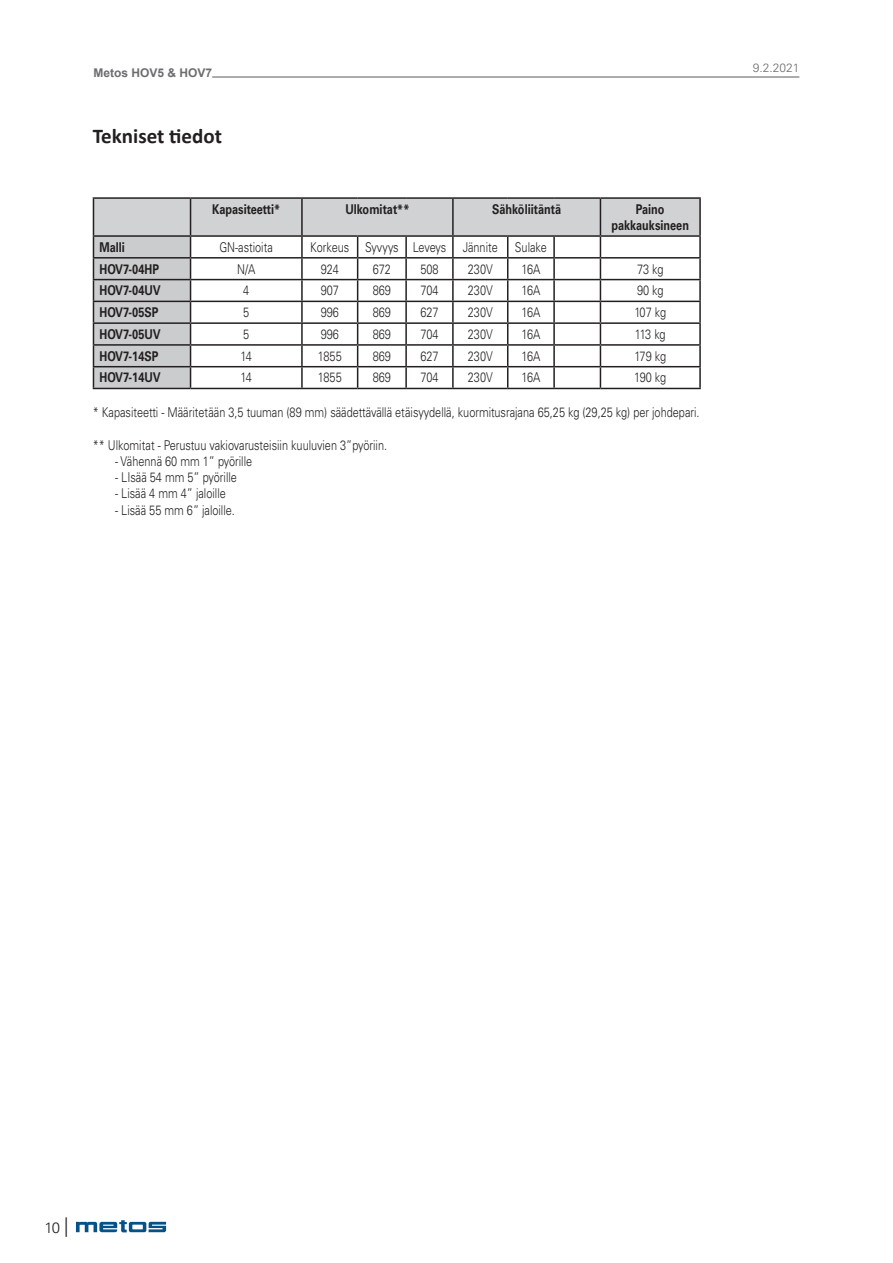
<style>
.page{position:relative;width:893px;height:1263px;background:#fff}
.page>*{position:absolute;margin:0;border:0;box-sizing:border-box;transform-origin:0 0}
.Heading_1{font:700 21px "Calibri";color:#231f20}
.t1{font:300 15px "Univers LT Std";color:#231f20}
.Fig__text{font:300 13.5px "Univers LT Std";color:#231f20;scale:.81 1}
.Fig__text-2{font:700 13.5px "Univers LT Std";color:#231f20;scale:.81 1}
.t2{font:700 12px "Arial";color:#6c6d70}
.t3{font:300 12px "Univers LT Std";color:#6c6d70}
.s1{font-size:19.5px}
</style>
<div class="page">
<svg style="left:76px;top:1221px;width:90px;height:11px"></svg>
<hr style="left:212px;top:76px;width:587px;height:2px;background:#6c6d70">
<hr style="left:93px;top:197px;width:98px;height:2px;background:#231f20">
<hr style="left:191px;top:197px;width:111px;height:2px;background:#231f20">
<hr style="left:302px;top:197px;width:56px;height:2px;background:#231f20">
<hr style="left:358px;top:197px;width:48px;height:2px;background:#231f20">
<hr style="left:406px;top:197px;width:47px;height:2px;background:#231f20">
<hr style="left:453px;top:197px;width:55px;height:2px;background:#231f20">
<hr style="left:508px;top:197px;width:46px;height:2px;background:#231f20">
<hr style="left:554px;top:197px;width:46px;height:2px;background:#231f20">
<hr style="left:600px;top:197px;width:101px;height:2px;background:#231f20">
<hr style="left:699px;top:199px;width:2px;height:36px;background:#231f20">
<hr style="left:600px;top:235px;width:101px;height:2px;background:#231f20">
<hr style="left:699px;top:237px;width:2px;height:20px;background:#231f20">
<hr style="left:600px;top:257px;width:101px;height:2px;background:#231f20">
<hr style="left:699px;top:259px;width:2px;height:20px;background:#231f20">
<hr style="left:600px;top:279px;width:101px;height:1px;background:#231f20">
<hr style="left:699px;top:280px;width:2px;height:21px;background:#231f20">
<hr style="left:600px;top:301px;width:101px;height:1px;background:#231f20">
<hr style="left:699px;top:302px;width:2px;height:20px;background:#231f20">
<hr style="left:600px;top:322px;width:101px;height:2px;background:#231f20">
<hr style="left:699px;top:324px;width:2px;height:20px;background:#231f20">
<hr style="left:600px;top:344px;width:101px;height:2px;background:#231f20">
<hr style="left:699px;top:346px;width:2px;height:20px;background:#231f20">
<hr style="left:600px;top:366px;width:101px;height:1px;background:#231f20">
<svg style="left:93px;top:198px;width:607px;height:190px"></svg>
<hr style="left:699px;top:367px;width:2px;height:21px;background:#231f20">
<hr style="left:93px;top:388px;width:98px;height:1px;background:#231f20">
<hr style="left:191px;top:388px;width:111px;height:1px;background:#231f20">
<hr style="left:302px;top:388px;width:56px;height:1px;background:#231f20">
<hr style="left:358px;top:388px;width:48px;height:1px;background:#231f20">
<hr style="left:406px;top:388px;width:47px;height:1px;background:#231f20">
<hr style="left:453px;top:388px;width:55px;height:1px;background:#231f20">
<hr style="left:508px;top:388px;width:46px;height:1px;background:#231f20">
<hr style="left:554px;top:388px;width:46px;height:1px;background:#231f20">
<hr style="left:600px;top:388px;width:101px;height:1px;background:#231f20">
<p class="t2" style="left:94px;top:64px;width:120px">Metos HOV5 &amp; HOV7</p>
<p class="t3" style="left:753px;top:61px;width:48px">9.2.2021</p>
<p class="Heading_1" style="left:93px;top:121px;width:131px">Tekniset tiedot</p>
<p class="Fig__text-2" style="left:212px;top:201px;width:86px">Kapasiteetti*</p>
<p class="Fig__text-2" style="left:345px;top:201px;width:81px">Ulkomitat**</p>
<p class="Fig__text-2" style="left:492px;top:201px;width:87px">Sähköliitäntä</p>
<p class="Fig__text-2" style="left:636px;top:201px;width:37px">Paino</p>
<p class="Fig__text-2" style="left:611px;top:217px;width:97px">pakkauksineen</p>
<p class="Fig__text-2" style="left:99px;top:239px;width:33px">Malli</p>
<p class="Fig__text" style="left:219px;top:239px;width:68px">GN-astioita</p>
<p class="Fig__text" style="left:310px;top:239px;width:50px">Korkeus</p>
<p class="Fig__text" style="left:365px;top:239px;width:43px">Syvyys</p>
<p class="Fig__text" style="left:413px;top:239px;width:43px">Leveys</p>
<p class="Fig__text" style="left:463px;top:239px;width:45px">Jännite</p>
<p class="Fig__text" style="left:515px;top:239px;width:41px">Sulake</p>
<p class="Fig__text-2" style="left:99px;top:261px;width:75px">HOV7-04HP</p>
<p class="Fig__text" style="left:237px;top:261px;width:24px">N/A</p>
<p class="Fig__text" style="left:321px;top:261px;width:24px">924</p>
<p class="Fig__text" style="left:373px;top:261px;width:24px">672</p>
<p class="Fig__text" style="left:420px;top:261px;width:24px">508</p>
<p class="Fig__text" style="left:468px;top:261px;width:32px">230V</p>
<p class="Fig__text" style="left:521px;top:261px;width:25px">16A</p>
<p class="Fig__text" style="left:637px;top:261px;width:34px">73 kg</p>
<p class="Fig__text-2" style="left:99px;top:283px;width:77px">HOV7-04UV</p>
<p class="Fig__text" style="left:243px;top:282px;width:9px">4</p>
<p class="Fig__text" style="left:321px;top:282px;width:24px">907</p>
<p class="Fig__text" style="left:373px;top:282px;width:24px">869</p>
<p class="Fig__text" style="left:420px;top:282px;width:24px">704</p>
<p class="Fig__text" style="left:468px;top:282px;width:32px">230V</p>
<p class="Fig__text" style="left:521px;top:282px;width:25px">16A</p>
<p class="Fig__text" style="left:637px;top:282px;width:34px">90 kg</p>
<p class="Fig__text-2" style="left:99px;top:304px;width:74px">HOV7-05SP</p>
<p class="Fig__text" style="left:243px;top:304px;width:9px">5</p>
<p class="Fig__text" style="left:321px;top:304px;width:24px">996</p>
<p class="Fig__text" style="left:373px;top:304px;width:24px">869</p>
<p class="Fig__text" style="left:420px;top:304px;width:24px">627</p>
<p class="Fig__text" style="left:468px;top:304px;width:32px">230V</p>
<p class="Fig__text" style="left:521px;top:304px;width:25px">16A</p>
<p class="Fig__text" style="left:634px;top:304px;width:41px">107 kg</p>
<p class="Fig__text-2" style="left:99px;top:326px;width:77px">HOV7-05UV</p>
<p class="Fig__text" style="left:243px;top:326px;width:9px">5</p>
<p class="Fig__text" style="left:321px;top:326px;width:24px">996</p>
<p class="Fig__text" style="left:373px;top:326px;width:24px">869</p>
<p class="Fig__text" style="left:420px;top:326px;width:24px">704</p>
<p class="Fig__text" style="left:468px;top:326px;width:32px">230V</p>
<p class="Fig__text" style="left:521px;top:326px;width:25px">16A</p>
<p class="Fig__text" style="left:635px;top:326px;width:40px">113 kg</p>
<p class="Fig__text-2" style="left:99px;top:348px;width:74px">HOV7-14SP</p>
<p class="Fig__text" style="left:240px;top:348px;width:16px">14</p>
<p class="Fig__text" style="left:318px;top:348px;width:31px">1855</p>
<p class="Fig__text" style="left:373px;top:348px;width:24px">869</p>
<p class="Fig__text" style="left:420px;top:348px;width:24px">627</p>
<p class="Fig__text" style="left:468px;top:348px;width:32px">230V</p>
<p class="Fig__text" style="left:521px;top:348px;width:25px">16A</p>
<p class="Fig__text" style="left:634px;top:348px;width:41px">179 kg</p>
<p class="Fig__text-2" style="left:99px;top:370px;width:77px">HOV7-14UV</p>
<p class="Fig__text" style="left:240px;top:370px;width:16px">14</p>
<p class="Fig__text" style="left:318px;top:370px;width:31px">1855</p>
<p class="Fig__text" style="left:373px;top:370px;width:24px">869</p>
<p class="Fig__text" style="left:420px;top:370px;width:24px">704</p>
<p class="Fig__text" style="left:468px;top:370px;width:32px">230V</p>
<p class="Fig__text" style="left:521px;top:370px;width:25px">16A</p>
<p class="Fig__text" style="left:634px;top:370px;width:41px">190 kg</p>
<p class="Fig__text" style="left:93px;top:404px;width:751px">* Kapasiteetti - Määritetään 3,5 tuuman (89 mm) säädettävällä etäisyydellä, kuormitusrajana 65,25 kg (29,25 kg) per johdepari.</p>
<p class="Fig__text" style="left:93px;top:437px;width:365px">** Ulkomitat - Perustuu vakiovarusteisiin kuuluvien 3”pyöriin.</p>
<p class="Fig__text" style="left:115px;top:453px;width:171px">- Vähennä 60 mm 1” pyörille</p>
<p class="Fig__text" style="left:115px;top:469px;width:152px">- LIsää 54 mm 5” pyörille</p>
<p class="Fig__text" style="left:115px;top:485px;width:138px">- Lisää 4 mm 4” jaloille</p>
<p class="Fig__text" style="left:115px;top:502px;width:149px">- Lisää 55 mm 6” jaloille.</p>
<p class="t1" style="left:45px;top:1219px;width:25px">10 <span class="s1">|</span></p>
</div>
